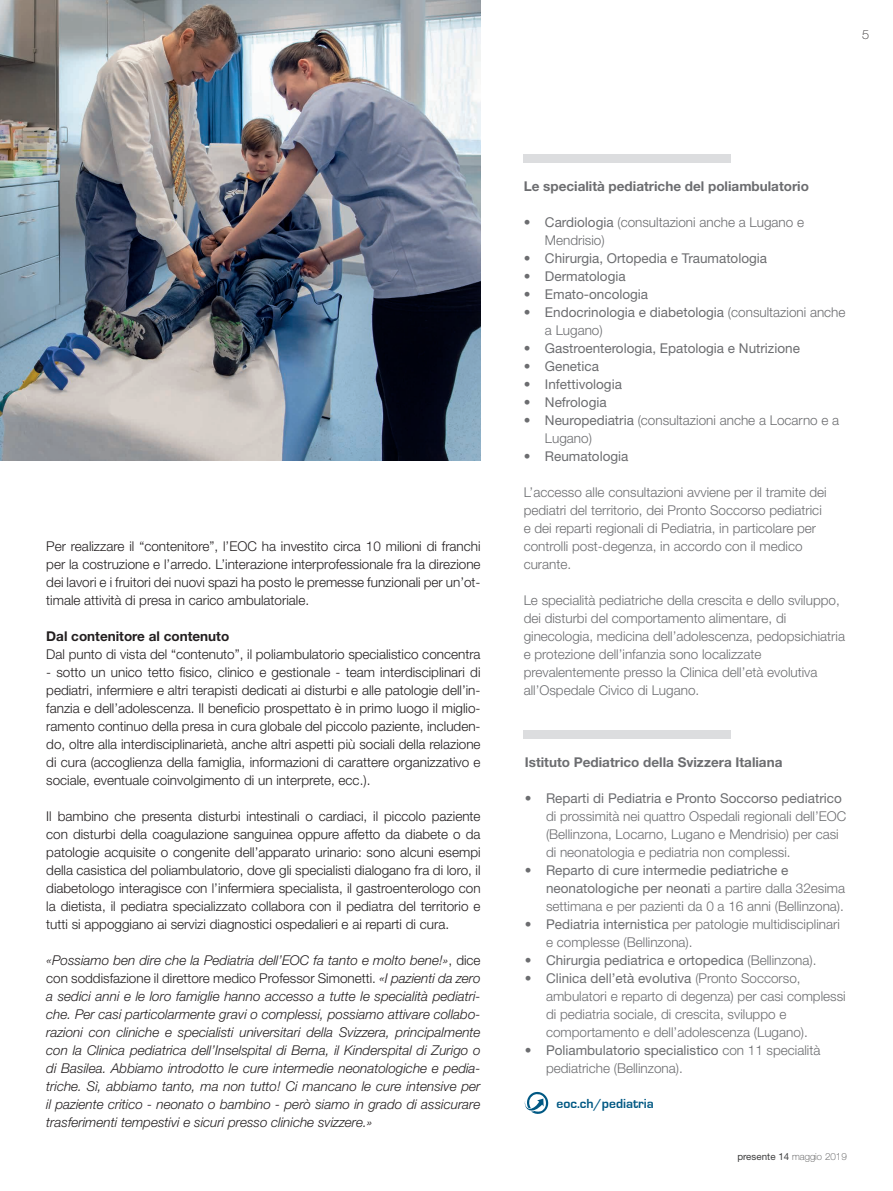
<style>
.page{position:relative;width:893px;height:1191px;background:#fff}
.page>*{position:absolute;margin:0;border:0;box-sizing:border-box;transform-origin:0 0}
.t1{font:300 13.5px/18px "Helvetica Neue";color:#231f20;text-align:justify}
.t2{font:300 13.5px/18px "Helvetica Neue";color:#6c6d70}
.t3{font:italic 300 13.5px/18px "Helvetica Neue";color:#231f20;text-align:justify}
.t4{font:13.5px "Helvetica Neue";color:#6c6d70}
.t5{font:700 13.5px "Helvetica Neue";color:#6c6d70}
.t6{font:700 13.5px "Helvetica Neue";color:#231f20}
.t7{font:700 13.5px "Eurostile";color:#005883}
.t8{font:100 12.75px "Helvetica Neue";color:#231f20}
.t9{font:9.75px "Helvetica Neue";letter-spacing:.005em;color:#3e3e3f}
.s1{font-style:normal}
.s2{font-weight:400}
.s3{font-weight:300}
.s4{font-weight:100}
</style>
<div class="page">
<img style="left:0;top:0;width:481px;height:461px">
<svg style="left:524px;top:1091px;width:25px;height:23px"></svg>
<div style="left:524px;top:155px;width:207px;height:8px;background:#dcdddf"></div>
<div style="left:524px;top:730px;width:207px;height:9px;background:#dcdddf"></div>
<p class="t8" style="left:862px;top:27px;width:9px">5</p>
<p class="t1" style="left:46px;top:536px;width:436px">Per realizzare il “contenitore”, l’EOC ha investito circa 10 milioni di franchi per la costruzione e l’arredo. L’interazione interprofessionale fra la direzione dei lavori e i fruitori dei nuovi spazi ha posto le premesse funzionali per un’ot&shy;timale attività di presa in carico ambulatoriale.</p>
<p class="t6" style="left:46px;top:627px;width:184px">Dal contenitore al contenuto</p>
<p class="t1" style="left:46px;top:644px;width:436px">Dal punto di vista del “contenuto”, il poliambulatorio specialistico concentra</p>
<p class="t1" style="left:46px;top:662px;width:436px">- sotto un unico tetto fisico, clinico e gestionale - team interdisciplinari di pediatri, infermiere e altri terapisti dedicati ai disturbi e alle patologie dell’in&shy;fanzia e dell’adolescenza. Il beneficio prospettato è in primo luogo il miglio&shy;ramento continuo della presa in cura globale del piccolo paziente, includen&shy;do, oltre alla interdisciplinarietà, anche altri aspetti più sociali della relazione di cura (accoglienza della famiglia, informazioni di carattere organizzativo e sociale, eventuale coinvolgimento di un interprete, ecc.).</p>
<p class="t1" style="left:46px;top:806px;width:436px">Il bambino che presenta disturbi intestinali o cardiaci, il piccolo paziente con disturbi della coagulazione sanguinea oppure affetto da diabete o da patologie acquisite o congenite dell’apparato urinario: sono alcuni esempi della casistica del poliambulatorio, dove gli specialisti dialogano fra di loro, il diabetologo interagisce con l’infermiera specialista, il gastroenterologo con la dietista, il pediatra specializzato collabora con il pediatra del territorio e tutti si appoggiano ai servizi diagnostici ospedalieri e ai reparti di cura.</p>
<p class="t3" style="left:46px;top:950px;width:436px">«Possiamo ben dire che la Pediatria dell’EOC fa tanto e molto bene!»<span class="s1">, dice con soddisfazione il direttore medico Professor Simonetti.</span> «I pazienti da zero a sedici anni e le loro famiglie hanno accesso a tutte le specialità pediatri&shy;che. Per casi particolarmente gravi o complessi, possiamo attivare collabo&shy;razioni con cliniche e specialisti universitari della Svizzera, principalmente con la Clinica pediatrica dell’Inselspital di Berna, il Kinderspital di Zurigo o di Basilea. Abbiamo introdotto le cure intermedie neonatologiche e pedia&shy;triche. Sì, abbiamo tanto, ma non tutto! Ci mancano le cure intensive per il paziente critico - neonato o bambino - però siamo in grado di assicurare trasferimenti tempestivi e sicuri presso cliniche svizzere.»</p>
<p class="t5" style="left:524px;top:177px;width:287px">Le specialità pediatriche del poliambulatorio</p>
<p class="t2" style="left:545px;top:212px;width:261px;text-indent:-21px">• <span class="s2">Cardiologia</span> (consultazioni anche a Lugano e<br>Mendrisio)</p>
<p class="t4" style="left:524px;top:250px;width:245px"><span class="s3">•</span> Chirurgia, Ortopedia e Traumatologia</p>
<p class="t4" style="left:524px;top:268px;width:104px"><span class="s3">•</span> Dermatologia</p>
<p class="t4" style="left:524px;top:286px;width:126px"><span class="s3">•</span> Emato-oncologia</p>
<p class="t2" style="left:545px;top:302px;width:302px;text-indent:-21px">• <span class="s2">Endocrinologia e diabetologia</span> (consultazioni anche a Lugano)</p>
<p class="t4" style="left:524px;top:340px;width:278px"><span class="s3">•</span> Gastroenterologia, Epatologia e Nutrizione</p>
<p class="t4" style="left:524px;top:358px;width:77px"><span class="s3">•</span> Genetica</p>
<p class="t4" style="left:524px;top:376px;width:100px"><span class="s3">•</span> Infettivologia</p>
<p class="t4" style="left:524px;top:394px;width:84px"><span class="s3">•</span> Nefrologia</p>
<p class="t2" style="left:545px;top:410px;width:296px;text-indent:-21px">• <span class="s2">Neuropediatria</span> (consultazioni anche a Locarno e a<br>Lugano)</p>
<p class="t4" style="left:524px;top:448px;width:106px"><span class="s3">•</span> Reumatologia</p>
<p class="t2" style="left:524px;top:482px;width:305px">L’accesso alle consultazioni avviene per il tramite dei pediatri del territorio, dei Pronto Soccorso pediatrici e dei reparti regionali di Pediatria, in particolare per controlli post-degenza, in accordo con il medico curante.</p>
<p class="t2" style="left:524px;top:590px;width:323px">Le specialità pediatriche della crescita e dello sviluppo, dei disturbi del comportamento alimentare, di ginecologia, medicina dell’adolescenza, pedopsichiatria e protezione dell’infanzia sono localizzate prevalentemente presso la Clinica dell’età evolutiva all’Ospedale Civico di Lugano.</p>
<p class="t5" style="left:525px;top:753px;width:259px">Istituto Pediatrico della Svizzera Italiana</p>
<p class="t2" style="left:546px;top:788px;width:302px;text-indent:-21px">• <span class="s2">Reparti di Pediatria e Pronto Soccorso pediatrico </span>di prossimità nei quattro Ospedali regionali dell’EOC (Bellinzona, Locarno, Lugano e Mendrisio) per casi di neonatologia e pediatria non complessi.</p>
<p class="t2" style="left:546px;top:860px;width:301px;text-indent:-21px">• <span class="s2">Reparto di cure intermedie pediatriche e neonatologiche per neonati</span> a partire dalla 32esima settimana e per pazienti da 0 a 16 anni (Bellinzona).</p>
<p class="t2" style="left:546px;top:914px;width:295px;text-indent:-21px">• <span class="s2">Pediatria internistica</span> per patologie multidisciplinari e complesse (Bellinzona).</p>
<p class="t4" style="left:525px;top:952px;width:293px"><span class="s3">•</span> Chirurgia pediatrica e ortopedica <span class="s3">(Bellinzona).</span></p>
<p class="t2" style="left:546px;top:968px;width:301px;text-indent:-21px">• <span class="s2">Clinica dell’età evolutiva</span> (Pronto Soccorso, ambulatori e reparto di degenza) per casi complessi di pediatria sociale, di crescita, sviluppo e comportamento e dell’adolescenza (Lugano).</p>
<p class="t2" style="left:546px;top:1040px;width:276px;text-indent:-21px">• <span class="s2">Poliambulatorio specialistico</span> con 11 specialità pediatriche (Bellinzona).</p>
<p class="t7" style="left:557px;top:1096px;width:99px">eoc.ch/pediatria</p>
<p class="t9" style="left:737px;top:1151px;width:111px">presente 14 <span class="s4">maggio 2019</span></p>
</div>
